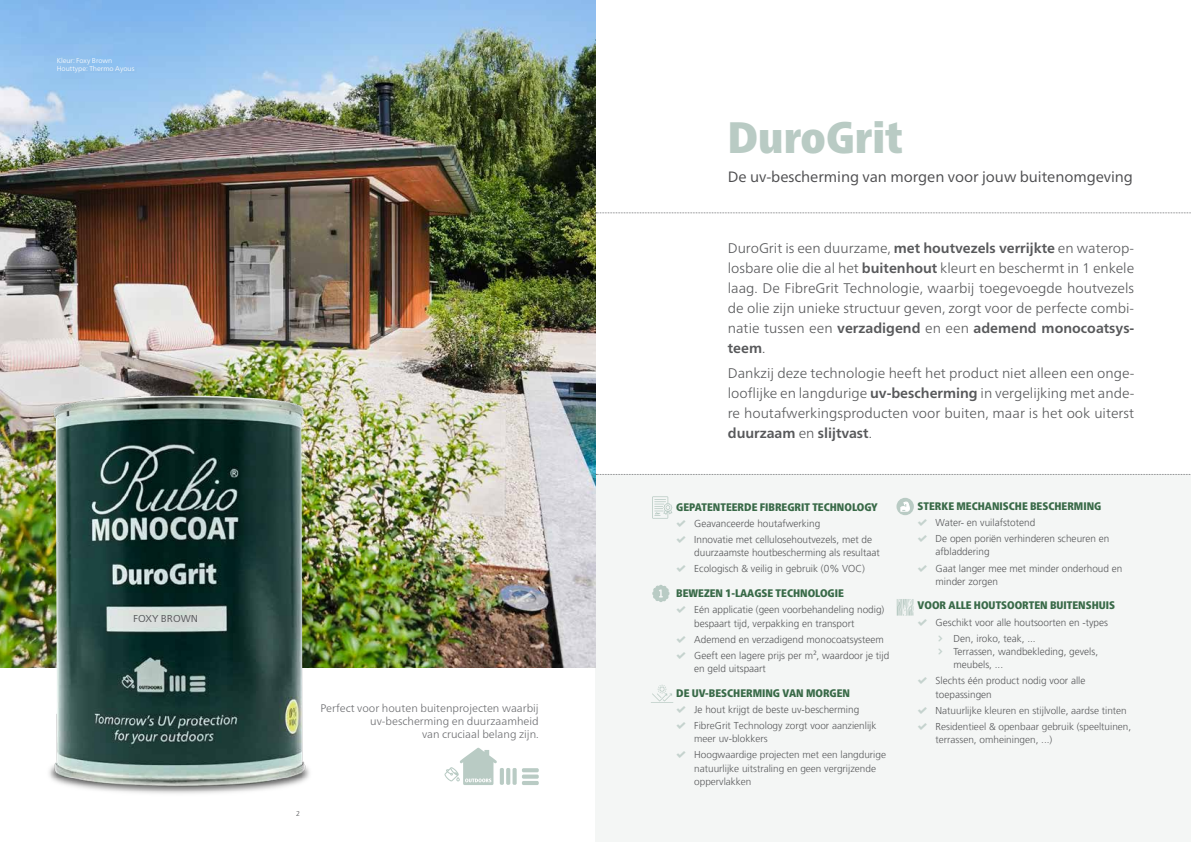
<style>
.page{position:relative;width:1191px;height:842px;background:#fff}
.page>*{position:absolute;margin:0;border:0;box-sizing:border-box;transform-origin:0 0}
.t1{font:900 condensed 44px "Frutiger Neue LTW1 G";color:#b9cbc4}
.t2{font:15px "Frutiger Neue LTW1 G";letter-spacing:-.005em;color:#4d4d4f}
.t3{font:300 14px/20px "Frutiger Neue LTW1 G";color:#58595b;text-align:justify}
.t4{font:900 condensed 11px "Frutiger Neue LTW1 G";color:#396a48}
.t5{font:300 11px/13.2px "Frutiger Neue LTW1 G";color:#6d6e71;text-align:right}
.t6{font:300 10px/16.1px "Frutiger LT Pro";color:#58595b}
.t7{font:300 10px/13.3px "Frutiger LT";color:#58595b}
.t8{font:10px "Frutiger Neue LTW1 G";color:#58595b}
.t9{font:300 7px/8.4px "Frutiger Neue LTW1 G";color:#fff}
.t10{font:300 7px "Frutiger LT Pro";color:#58595b}
.s1{font-weight:700}
.s2{font-family:"icofont";font-weight:400;color:#c5d3ce}
</style>
<div class="page">
<div style="left:595px;top:474px;width:596px;height:368px;background:#f4f6f5"></div>
<img style="left:0;top:0;width:595px;height:668px">
<img style="left:26px;top:386px;width:326px;height:408px">
<hr style="left:500px;top:768px;width:4px;height:17px;background:#b9cbc4;border-radius:2px">
<hr style="left:506px;top:768px;width:4px;height:17px;background:#b9cbc4;border-radius:2px">
<svg style="left:512px;top:768px;width:4px;height:17px"></svg>
<svg style="left:522px;top:768px;width:17px;height:4px"></svg>
<div style="left:522px;top:774px;width:17px;height:5px;background:#b9cbc4;border-radius:2px"></div>
<hr style="left:522px;top:781px;width:17px;height:4px;background:#b9cbc4;border-radius:2px">
<svg style="left:444px;top:748px;width:53px;height:37px"></svg>
<svg style="left:596px;top:474px;width:595px;height:1px"></svg>
<svg style="left:596px;top:213px;width:595px;height:1px"></svg>
<svg style="left:652px;top:585px;width:18px;height:17px"></svg>
<svg style="left:651px;top:685px;width:22px;height:18px"></svg>
<svg style="left:652px;top:496px;width:20px;height:23px"></svg>
<svg style="left:896px;top:599px;width:17px;height:17px"></svg>
<svg style="left:896px;top:498px;width:17px;height:17px"></svg>
<svg style="left:900px;top:501px;width:9px;height:10px"></svg>
<p class="t9" style="left:57px;top:56px;width:79px">Kleur: Foxy Brown<br>Houttype: Thermo Ayous</p>
<p class="t8" style="left:133px;top:611px;width:67px">FOXY BROWN</p>
<p class="t5" style="left:320px;top:700px;width:220px">Perfect voor houten buitenprojecten waarbij uv-bescherming en duurzaamheid<br>van cruciaal belang zijn.</p>
<p class="t10" style="left:296px;top:810px;width:5px">2</p>
<h1 class="t1" style="left:728px;top:104px;width:176px">DuroGrit</h1>
<h2 class="t2" style="left:728px;top:166px;width:407px">De uv-bescherming van morgen voor jouw buitenomgeving</h2>
<p class="t3" style="left:728px;top:237px;width:408px">DuroGrit is een duurzame, <span class="s1">met houtvezels verrijkte</span> en waterop&shy;losbare olie die al het <span class="s1">buitenhout</span> kleurt en beschermt in 1 enkele laag. De FibreGrit Technologie, waarbij toegevoegde houtvezels de olie zijn unieke structuur geven, zorgt voor de perfecte combi&shy;natie tussen een <span class="s1">verzadigend</span> en een <span class="s1">ademend monocoatsys&shy;teem</span>.</p>
<h3 class="t3" style="left:728px;top:362px;width:408px">Dankzij deze technologie heeft het product niet alleen een onge&shy;looflijke en langdurige <span class="s1">uv-bescherming</span> in vergelijking met ande&shy;re houtafwerkingsproducten voor buiten, maar is het ook uiterst <span class="s1">duurzaam</span> en <span class="s1">slijtvast</span>.</h3>
<p class="t4" style="left:676px;top:498px;width:203px">GEPATENTEERDE FIBREGRIT TECHNOLOGY</p>
<p class="t6" style="left:676px;top:515px;width:197px"><span class="s2">ࠠ</span> Geavanceerde houtafwerking<br><span class="s2">ࠠ</span> Innovatie met cellulosehoutvezels, met de</p>
<p class="t6" style="left:676px;top:545px;width:205px;text-indent:18px">duurzaamste houtbescherming als resultaat <span class="s2">ࠠ</span> Ecologisch &amp; veilig in gebruik (0% VOC)</p>
<p class="t4" style="left:676px;top:585px;width:169px">BEWEZEN 1-LAAGSE TECHNOLOGIE</p>
<p class="t6" style="left:694px;top:603px;width:192px;line-height:13.3px;text-indent:-18px"><span class="s2">ࠠ</span> Eén applicatie (geen voorbehandeling nodig) bespaart tijd, verpakking en transport</p>
<p class="t6" style="left:676px;top:631px;width:214px"><span class="s2">ࠠ</span> Ademend en verzadigend monocoatsysteem <span class="s2">ࠠ</span> Geeft een lagere prijs per m², waardoor je tijd</p>
<p class="t6" style="left:694px;top:661px;width:73px">en geld uitspaart</p>
<p class="t4" style="left:676px;top:684px;width:175px">DE UV-BESCHERMING VAN MORGEN</p>
<p class="t6" style="left:676px;top:701px;width:185px"><span class="s2">ࠠ</span> Je hout krijgt de beste uv-bescherming</p>
<p class="t7" style="left:694px;top:719px;width:184px;text-indent:-18px"><span class="s2">ࠠ</span> FibreGrit Technology zorgt voor aanzienlijk meer uv-blokkers</p>
<p class="t7" style="left:694px;top:748px;width:193px;text-indent:-18px"><span class="s2">ࠠ</span> Hoogwaardige projecten met een langdurige natuurlijke uitstraling en geen vergrijzende oppervlakken</p>
<p class="t4" style="left:917px;top:497px;width:185px">STERKE MECHANISCHE BESCHERMING</p>
<p class="t6" style="left:917px;top:514px;width:193px"><span class="s2">ࠠ</span> Water- en vuilafstotend<br><span class="s2">ࠠ</span> De open poriën verhinderen scheuren en</p>
<p class="t6" style="left:917px;top:544px;width:206px;text-indent:18px">afbladdering<br><span class="s2">ࠠ</span> Gaat langer mee met minder onderhoud en</p>
<p class="t6" style="left:935px;top:573px;width:64px">minder zorgen</p>
<p class="t4" style="left:917px;top:597px;width:199px">VOOR ALLE HOUTSOORTEN BUITENSHUIS</p>
<p class="t6" style="left:953px;top:614px;width:156px;text-indent:-36px"><span class="s2">ࠠ</span> Geschikt voor alle houtsoorten en -types<br>Den, iroko, teak, ...</p>
<p class="t6" style="left:953px;top:645px;width:146px;line-height:13.3px">Terrassen, wandbekleding, gevels, meubels, ...</p>
<p class="t6" style="left:935px;top:674px;width:151px;line-height:13.3px;text-indent:-18px"><span class="s2">ࠠ</span> Slechts één product nodig voor alle toepassingen</p>
<p class="t7" style="left:917px;top:702px;width:215px;line-height:16.1px"><span class="s2">ࠠ</span> Natuurlijke kleuren en stijlvolle, aardse tinten <span class="s2">ࠠ</span> Residentieel &amp; openbaar gebruik (speeltuinen,</p>
<p class="t7" style="left:935px;top:733px;width:118px">terrassen, omheiningen, ...)</p>
</div>
